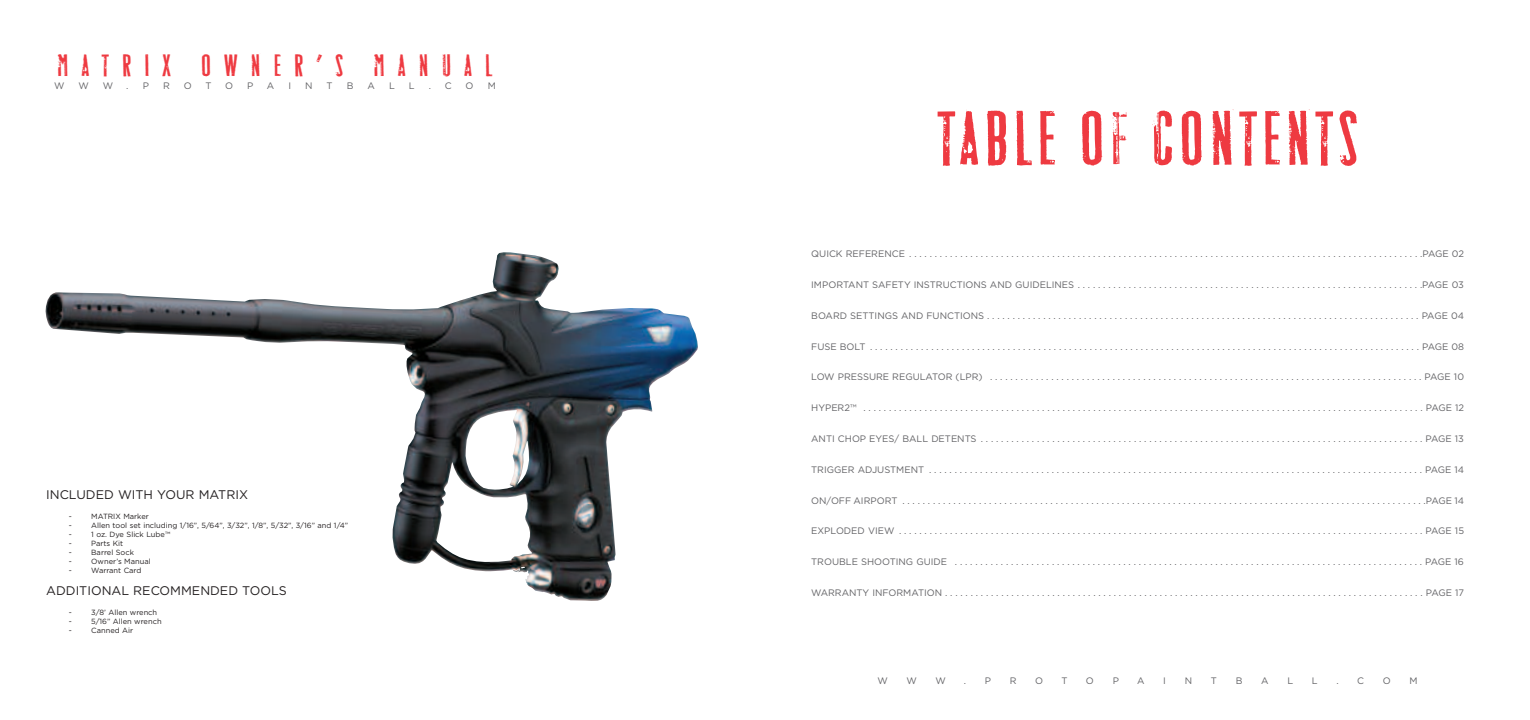
<style>
.page{position:relative;width:1530px;height:720px;background:#fff}
.page>*{position:absolute;margin:0;border:0;box-sizing:border-box;transform-origin:0 0}
.t1{font:83.75px "Roadkill";letter-spacing:.065em;color:#ee3a41}
.t2{font:33.75px "Roadkill";letter-spacing:.39em;color:#ee3a41}
.t3{font:12.5px "Gotham";color:#231f20}
.t4{font:9.38px "Gotham";color:#636366}
.t5{font:7.5px "Gotham";color:#231f20}
</style>
<div class="page">
<img style="left:46px;top:252px;width:652px;height:348px">
<h2 class="t2" style="left:57px;top:44px;width:437px">MATRIX OWNER’S MANUAL</h2>
<p class="t4" style="left:54px;top:80px;width:12px">W</p>
<p class="t4" style="left:78px;top:80px;width:12px">W</p>
<p class="t4" style="left:103px;top:80px;width:12px">W</p>
<p class="t4" style="left:126px;top:80px;width:4px">.</p>
<p class="t4" style="left:143px;top:80px;width:8px">P</p>
<p class="t4" style="left:163px;top:80px;width:8px">R</p>
<p class="t4" style="left:184px;top:80px;width:9px">O</p>
<p class="t4" style="left:205px;top:80px;width:8px">T</p>
<p class="t4" style="left:225px;top:80px;width:9px">O</p>
<p class="t4" style="left:247px;top:80px;width:8px">P</p>
<p class="t4" style="left:267px;top:80px;width:9px">A</p>
<p class="t4" style="left:288px;top:80px;width:4px">I</p>
<p class="t4" style="left:305px;top:80px;width:9px">N</p>
<p class="t4" style="left:327px;top:80px;width:8px">T</p>
<p class="t4" style="left:347px;top:80px;width:8px">B</p>
<p class="t4" style="left:368px;top:80px;width:9px">A</p>
<p class="t4" style="left:389px;top:80px;width:7px">L</p>
<p class="t4" style="left:409px;top:80px;width:7px">L</p>
<p class="t4" style="left:429px;top:80px;width:4px">.</p>
<p class="t4" style="left:445px;top:80px;width:8px">C</p>
<p class="t4" style="left:466px;top:80px;width:9px">O</p>
<p class="t4" style="left:488px;top:80px;width:10px">M</p>
<h3 class="t3" style="left:46px;top:487px;width:203px">INCLUDED WITH YOUR MATRIX</h3>
<p class="t5" style="left:69px;top:512px;width:5px">-</p>
<p class="t5" style="left:91px;top:512px;width:59px">MATRIX Marker</p>
<p class="t5" style="left:69px;top:521px;width:5px">-</p>
<p class="t5" style="left:91px;top:521px;width:258px">Allen tool set including 1/16”, 5/64”, 3/32”, 1/8”, 5/32”, 3/16” and 1/4”</p>
<p class="t5" style="left:69px;top:530px;width:5px">-</p>
<p class="t5" style="left:91px;top:530px;width:80px">1 oz. Dye Slick Lube™</p>
<p class="t5" style="left:69px;top:539px;width:5px">-</p>
<p class="t5" style="left:91px;top:539px;width:33px">Parts Kit</p>
<p class="t5" style="left:69px;top:548px;width:5px">-</p>
<p class="t5" style="left:91px;top:548px;width:44px">Barrel Sock</p>
<p class="t5" style="left:69px;top:557px;width:5px">-</p>
<p class="t5" style="left:91px;top:557px;width:61px">Owner’s Manual</p>
<p class="t5" style="left:69px;top:566px;width:5px">-</p>
<p class="t5" style="left:91px;top:566px;width:52px">Warrant Card</p>
<h3 class="t3" style="left:46px;top:583px;width:242px">ADDITIONAL RECOMMENDED TOOLS</h3>
<p class="t5" style="left:69px;top:608px;width:5px">-</p>
<p class="t5" style="left:91px;top:608px;width:67px">3/8’ Allen wrench</p>
<p class="t5" style="left:69px;top:617px;width:5px">-</p>
<p class="t5" style="left:91px;top:617px;width:72px">5/16” Allen wrench</p>
<p class="t5" style="left:69px;top:626px;width:5px">-</p>
<p class="t5" style="left:91px;top:626px;width:43px">Canned Air</p>
<h1 class="t1" style="left:938px;top:87px;width:422px">TABLE OF CONTENTS</h1>
<p class="t4" style="left:811px;top:248px;width:654px">QUICK REFERENCE . . . . . . . . . . . . . . . . . . . . . . . . . . . . . . . . . . . . . . . . . . . . . . . . . . . . . . . . . . . . . . . . . . . . . . . . . . . . . . . . . . . . . . . . . . . . . . . . . . . . .PAGE 02</p>
<p class="t4" style="left:811px;top:279px;width:654px">IMPORTANT SAFETY INSTRUCTIONS AND GUIDELINES . . . . . . . . . . . . . . . . . . . . . . . . . . . . . . . . . . . . . . . . . . . . . . . . . . . . . . . . . . . . . . . . . . . .PAGE 03</p>
<p class="t4" style="left:811px;top:310px;width:654px">BOARD SETTINGS AND FUNCTIONS . . . . . . . . . . . . . . . . . . . . . . . . . . . . . . . . . . . . . . . . . . . . . . . . . . . . . . . . . . . . . . . . . . . . . . . . . . . . . . . . . . . . . PAGE 04</p>
<p class="t4" style="left:811px;top:341px;width:654px">FUSE BOLT . . . . . . . . . . . . . . . . . . . . . . . . . . . . . . . . . . . . . . . . . . . . . . . . . . . . . . . . . . . . . . . . . . . . . . . . . . . . . . . . . . . . . . . . . . . . . . . . . . . . . . . . . . . . PAGE 08</p>
<p class="t4" style="left:811px;top:372px;width:654px">LOW PRESSURE REGULATOR (LPR) . . . . . . . . . . . . . . . . . . . . . . . . . . . . . . . . . . . . . . . . . . . . . . . . . . . . . . . . . . . . . . . . . . . . . . . . . . . . . . . . . . . . . PAGE 10</p>
<p class="t4" style="left:811px;top:402px;width:654px">HYPER2™ . . . . . . . . . . . . . . . . . . . . . . . . . . . . . . . . . . . . . . . . . . . . . . . . . . . . . . . . . . . . . . . . . . . . . . . . . . . . . . . . . . . . . . . . . . . . . . . . . . . . . . . . . . . . . . PAGE 12</p>
<p class="t4" style="left:811px;top:433px;width:654px">ANTI CHOP EYES/ BALL DETENTS . . . . . . . . . . . . . . . . . . . . . . . . . . . . . . . . . . . . . . . . . . . . . . . . . . . . . . . . . . . . . . . . . . . . . . . . . . . . . . . . . . . . . . . PAGE 13</p>
<p class="t4" style="left:811px;top:464px;width:654px">TRIGGER ADJUSTMENT . . . . . . . . . . . . . . . . . . . . . . . . . . . . . . . . . . . . . . . . . . . . . . . . . . . . . . . . . . . . . . . . . . . . . . . . . . . . . . . . . . . . . . . . . . . . . . . . . PAGE 14</p>
<p class="t4" style="left:811px;top:495px;width:654px">ON/OFF AIRPORT . . . . . . . . . . . . . . . . . . . . . . . . . . . . . . . . . . . . . . . . . . . . . . . . . . . . . . . . . . . . . . . . . . . . . . . . . . . . . . . . . . . . . . . . . . . . . . . . . . . . . . .PAGE 14</p>
<p class="t4" style="left:811px;top:526px;width:654px">EXPLODED VIEW . . . . . . . . . . . . . . . . . . . . . . . . . . . . . . . . . . . . . . . . . . . . . . . . . . . . . . . . . . . . . . . . . . . . . . . . . . . . . . . . . . . . . . . . . . . . . . . . . . . . . . . PAGE 15</p>
<p class="t4" style="left:811px;top:557px;width:654px">TROUBLE SHOOTING GUIDE . . . . . . . . . . . . . . . . . . . . . . . . . . . . . . . . . . . . . . . . . . . . . . . . . . . . . . . . . . . . . . . . . . . . . . . . . . . . . . . . . . . . . . . . . . . . PAGE 16</p>
<p class="t4" style="left:811px;top:587px;width:654px">WARRANTY INFORMATION . . . . . . . . . . . . . . . . . . . . . . . . . . . . . . . . . . . . . . . . . . . . . . . . . . . . . . . . . . . . . . . . . . . . . . . . . . . . . . . . . . . . . . . . . . . . . . PAGE 17</p>
<p class="t4" style="left:877px;top:675px;width:12px">W</p>
<p class="t4" style="left:906px;top:675px;width:12px">W</p>
<p class="t4" style="left:935px;top:675px;width:12px">W</p>
<p class="t4" style="left:964px;top:675px;width:4px">.</p>
<p class="t4" style="left:985px;top:675px;width:8px">P</p>
<p class="t4" style="left:1010px;top:675px;width:8px">R</p>
<p class="t4" style="left:1035px;top:675px;width:9px">O</p>
<p class="t4" style="left:1062px;top:675px;width:8px">T</p>
<p class="t4" style="left:1086px;top:675px;width:9px">O</p>
<p class="t4" style="left:1113px;top:675px;width:8px">P</p>
<p class="t4" style="left:1137px;top:675px;width:9px">A</p>
<p class="t4" style="left:1163px;top:675px;width:4px">I</p>
<p class="t4" style="left:1185px;top:675px;width:9px">N</p>
<p class="t4" style="left:1211px;top:675px;width:8px">T</p>
<p class="t4" style="left:1236px;top:675px;width:8px">B</p>
<p class="t4" style="left:1261px;top:675px;width:9px">A</p>
<p class="t4" style="left:1287px;top:675px;width:7px">L</p>
<p class="t4" style="left:1312px;top:675px;width:7px">L</p>
<p class="t4" style="left:1337px;top:675px;width:4px">.</p>
<p class="t4" style="left:1357px;top:675px;width:8px">C</p>
<p class="t4" style="left:1383px;top:675px;width:9px">O</p>
<p class="t4" style="left:1409px;top:675px;width:10px">M</p>
</div>
